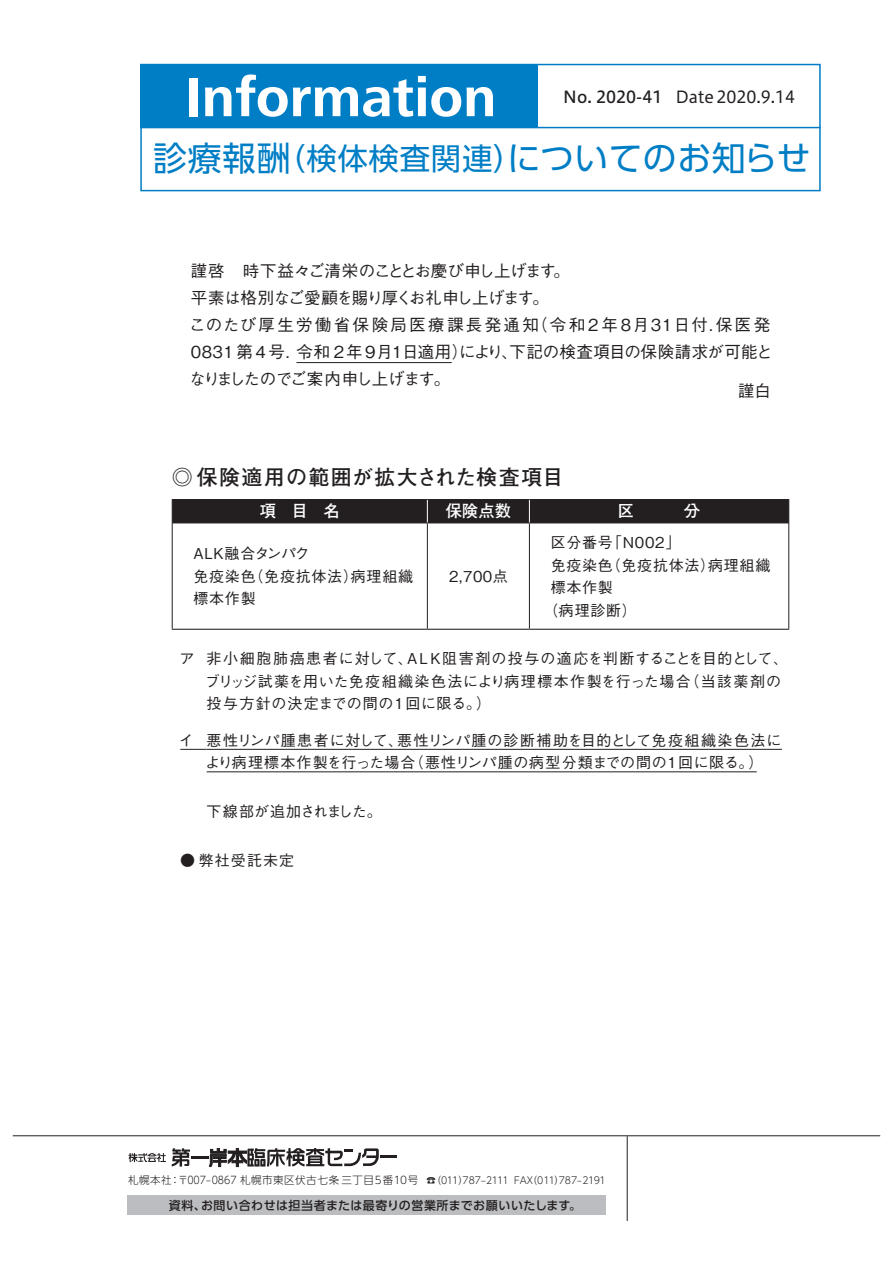
<style>
.page{position:relative;width:893px;height:1263px;background:#fff}
.page>*{position:absolute;margin:0;border:0;box-sizing:border-box;transform-origin:0 0}
.t1{font:33.75px "UD Shin Go Pro";letter-spacing:.02em;color:#007ec5}
.t2{font:700 21px "Futo Go B101 Pro";letter-spacing:.055em;color:#231f20}
.t3{font:500 16.5px/27px "Gothic BBB Pro";letter-spacing:.015em;color:#231f20}
.t4{font:16.5px "Hiragino UD Sans Std W4";color:#231f20}
.t5{font:700 16.5px "Futo Go B101 Pro";color:#fff}
.t6{font:500 15px/22.5px "Gothic BBB Pro";letter-spacing:.05em;color:#231f20}
.t7{font:500 15px "Gothic BBB Pro";letter-spacing:-.035em;color:#231f20}
.t8{font:12px "UD Shin Go Pro Medium 90 pv RKSJ H";letter-spacing:.04em;color:#231f20}
.t9{font:10.5px "UD Shin Go Pro Light 90 pv RKSJ H";letter-spacing:.05em;color:#231f20}
.s1{font-family:"Hiragino UD Sans Std W5"}
.s2{font-size:30.3px}
.s3{font-size:9.75px}
</style>
<div class="page">
<hr style="left:296px;top:362px;width:156px;height:1px;background:#231f20">
<hr style="left:172px;top:629px;width:255px;height:1px;background:#231f20">
<hr style="left:427px;top:629px;width:102px;height:1px;background:#231f20">
<hr style="left:529px;top:629px;width:260px;height:1px;background:#231f20">
<hr style="left:172px;top:523px;width:1px;height:106px;background:#231f20">
<hr style="left:788px;top:523px;width:1px;height:106px;background:#231f20">
<div style="left:172px;top:499px;width:617px;height:24px;background:#231f20"></div>
<hr style="left:427px;top:523px;width:1px;height:106px;background:#231f20">
<hr style="left:529px;top:523px;width:1px;height:106px;background:#231f20">
<hr style="left:207px;top:749px;width:575px;height:1px;background:#231f20">
<hr style="left:207px;top:771px;width:550px;height:1px;background:#231f20">
<svg style="left:180px;top:749px;width:27px;height:1px"></svg>
<hr style="left:140px;top:127px;width:681px;height:1px;background:#007ec5">
<div style="left:140px;top:64px;width:681px;height:127px;border:2px solid #007ec5"></div>
<div style="left:140px;top:64px;width:398px;height:64px;background:#007ec5"></div>
<div style="left:189px;top:78px;width:9px;height:38px;background:#fff"></div>
<svg style="left:205px;top:74px;width:288px;height:43px"></svg>
<hr style="left:13px;top:1135px;width:867px;height:1px;background:#231f20">
<hr style="left:627px;top:1136px;width:1px;height:85px;background:#231f20">
<div style="left:128px;top:1196px;width:478px;height:19px;background:#bcbdc0"></div>
<hr style="left:380px;top:1155px;width:16px;height:3px;background:#231f20">
<svg style="left:129px;top:1153px;width:37px;height:9px"></svg>
<svg style="left:172px;top:1148px;width:207px;height:19px"></svg>
<p class="t4" style="left:563px;top:84px;width:233px"><span class="s1">No. 2020-41</span> Date 2020.9.14</p>
<h1 class="t1" style="left:153px;top:131px;width:659px">診療報酬<span class="s2">（検体検査関連）</span>についてのお知らせ</h1>
<p class="t3" style="left:189px;top:256px;width:585px">謹啓　時下益々ご清栄のこととお慶び申し上げます。<br>平素は格別なご愛顧を賜り厚くお礼申し上げます。<br>このたび厚生労働省保険局医療課長発通知（令和2年8月31日付．保医発<br>0831第4号．令和２年9月1日適用）により、下記の検査項目の保険請求が可能となりましたのでご案内申し上げます。</p>
<p class="t3" style="left:738px;top:376px;width:34px">謹白</p>
<h2 class="t2" style="left:172px;top:460px;width:393px">◎ 保険適用の範囲が拡大された検査項目</h2>
<p class="t5" style="left:260px;top:498px;width:82px">項　目　名</p>
<p class="t5" style="left:445px;top:498px;width:67px">保険点数</p>
<p class="t6" style="left:193px;top:540px;width:221px">ALK融合タンパク<br>免疫染色（免疫抗体法）病理組織標本作製</p>
<p class="t6" style="left:551px;top:529px;width:221px">区分番号「N002」<br>免疫染色（免疫抗体法）病理組織標本作製<br>(病理診断)</p>
<p class="t6" style="left:449px;top:563px;width:60px">2,700点</p>
<p class="t6" style="left:180px;top:645px;width:16px">ア</p>
<p class="t6" style="left:179px;top:727px;width:16px">イ</p>
<p class="t6" style="left:205px;top:645px;width:585px">非小細胞肺癌患者に対して、ALK阻害剤の投与の適応を判断することを目的として、ブリッジ試薬を用いた免疫組織染色法により病理標本作製を行った場合（当該薬剤の投与方針の決定までの間の1回に限る。）</p>
<p class="t6" style="left:205px;top:727px;width:578px">悪性リンパ腫患者に対して、悪性リンパ腫の診断補助を目的として免疫組織染色法により病理標本作製を行った場合（悪性リンパ腫の病型分類までの間の1回に限る。）</p>
<p class="t7" style="left:207px;top:799px;width:177px">下線部が追加されました。</p>
<p class="t6" style="left:180px;top:847px;width:115px">● 弊社受託未定</p>
<p class="t9" style="left:128px;top:1171px;width:479px">札幌本社：〒007‒0867 札幌市東区伏古七条三丁目5番10号 <span class="s3">☎（011）787‒2111 FAX（011）787‒2191</span></p>
<p class="t8" style="left:169px;top:1195px;width:414px">資料、お問い合わせは担当者または最寄りの営業所までお願いいたします。</p>
</div>
